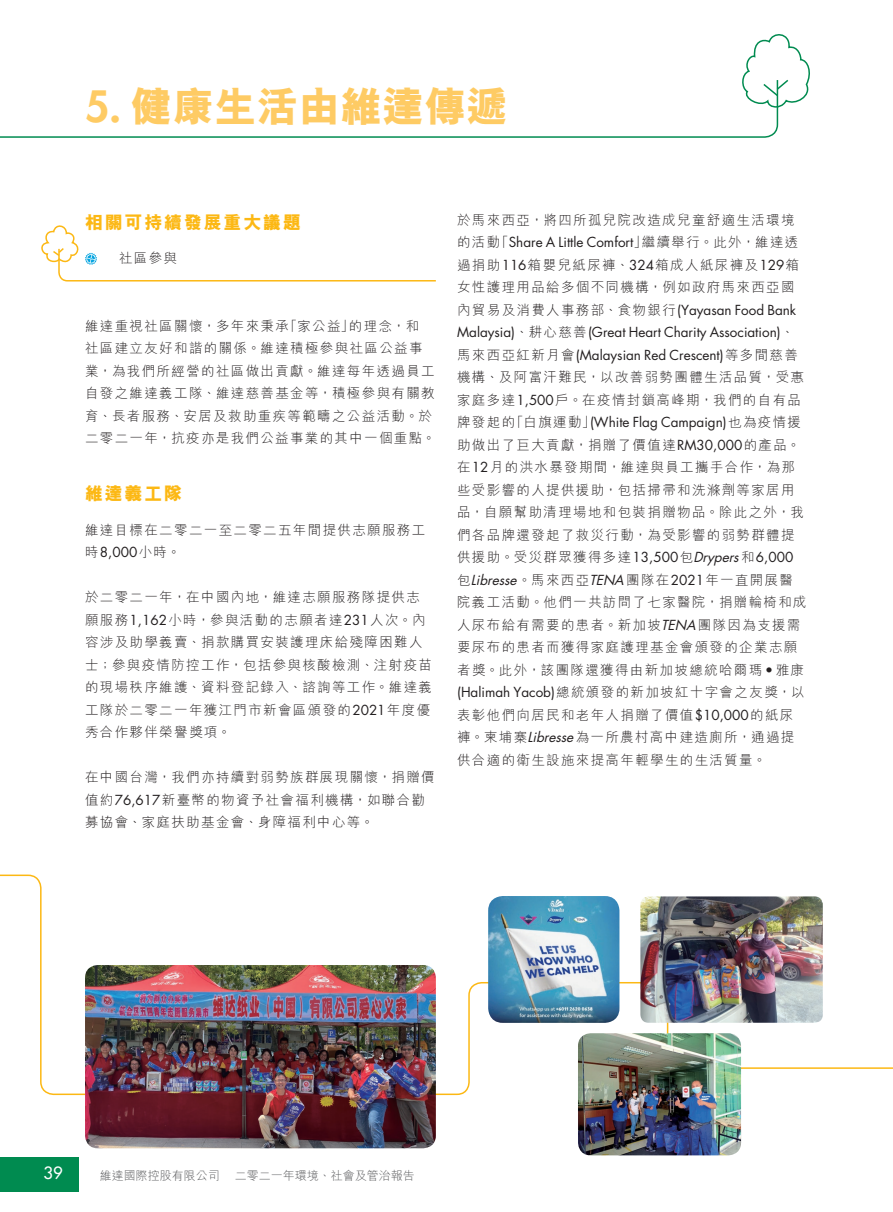
<style>
.page{position:relative;width:893px;height:1212px;background:#fff}
.page>*{position:absolute;margin:0;border:0;box-sizing:border-box;transform-origin:0 0}
.t1{font:800 42px "M Hei HK";color:#fecb64}
.t2{font:800 18px "M Hei HK";letter-spacing:.1em;color:#fcb814}
.t3{font:500 16.5px "Futura Std";color:#fff}
.t4{font:300 13.5px/22.5px "M Hei HK";letter-spacing:.1em;color:#231f20}
.t5{font:13.5px/22.5px "Futura Std";color:#231f20}
.t6{font:italic 13.5px "Futura Std";color:#231f20}
.t7{font:300 12px "M Hei HK";color:#57585a}
.s1{font-family:"Futura Std"}
.s2{font-family:"M Hei HK";font-weight:300}
.s3{font-family:"Futura Std";font-weight:400}
.s4{font-family:"Futura Std";font-weight:400;font-style:italic}
.s5{font-family:"M Hei HK";font-weight:300;font-style:normal}
</style>
<div class="page">
<svg style="left:742px;top:34px;width:68px;height:74px"></svg>
<svg style="left:0;top:79px;width:779px;height:59px"></svg>
<div style="left:0;top:1157px;width:79px;height:35px;background:#008b50"></div>
<hr style="left:892px;top:0;width:1px;height:1212px;background:#fef6e5">
<svg style="left:41px;top:225px;width:395px;height:57px"></svg>
<svg style="left:0;top:874px;width:892px;height:222px"></svg>
<img style="left:85px;top:965px;width:351px;height:183px">
<img style="left:640px;top:896px;width:183px;height:127px">
<img style="left:488px;top:896px;width:131px;height:127px">
<img style="left:578px;top:1033px;width:163px;height:122px">
<svg style="left:892px;top:0;width:1px;height:416px"></svg>
<svg style="left:892px;top:873px;width:1px;height:339px"></svg>
<h1 class="t1" style="left:85px;top:85px;width:425px"><span class="s1">5.</span> 健康生活由維達傳遞</h1>
<h2 class="t2" style="left:85px;top:213px;width:217px">相關可持續發展重大議題</h2>
<p class="t4" style="left:119px;top:247px;width:60px">社區參與</p>
<p class="t4" style="left:85px;top:314px;width:352px">維達重視社區關懷，多年來秉承<br>社區建立友好和諧的關係。維達積極參與社區公益事業，為我們所經營的社區做出貢獻。維達每年透過員工自發之維達義工隊、維達慈善基金等，積極參與有關教育、長者服務、安居及救助重疾等範疇之公益活動。於二零二一年，抗疫亦是我們公益事業的其中一個重點。</p>
<p class="t4" style="left:349px;top:314px;width:72px">的理念，和</p>
<p class="t4" style="left:284px;top:314px;width:72px">「家公益」</p>
<h2 class="t2" style="left:85px;top:485px;width:99px">維達義工隊</h2>
<p class="t4" style="left:85px;top:518px;width:342px">維達目標在二零二一至二零二五年間提供志願服務工</p>
<p class="t5" style="left:85px;top:541px;width:97px"><span class="s2">時</span>8,000<span class="s2">小時。</span></p>
<p class="t4" style="left:85px;top:586px;width:348px">於二零二一年，在中國內地，維達志願服務隊提供志願服務<span class="s3">1,162</span>小時，參與活動的志願者達<span class="s3">231</span>人次。內容涉及助學義賣、捐款購買安裝護理床給殘障困難人士；參與疫情防控工作，包括參與核酸檢測、注射疫苗的現場秩序維護、資料登記錄入、諮詢等工作。維達義工隊於二零二一年獲江門市新會區頒發的<span class="s3">2021</span>年度優秀合作夥伴榮譽獎項。</p>
<p class="t4" style="left:85px;top:766px;width:351px">在中國台灣，我們亦持續對弱勢族群展現關懷，捐贈價值約<span class="s3">76,617</span>新臺幣的物資予社會福利機構，如聯合勸募協會、家庭扶助基金會、身障福利中心等。</p>
<p class="t4" style="left:457px;top:208px;width:343px;text-align:right">於馬來西亞，將四所孤兒院改造成兒童舒適生活環境繼續舉行。此外，維達透</p>
<p class="t4" style="left:457px;top:231px;width:344px">的活動<br>過捐助<span class="s3">116</span>箱嬰兒紙尿褲、<span class="s3">324</span>箱成人紙尿褲及<span class="s3">129</span>箱女性護理用品給多個不同機構，例如政府馬來西亞國</p>
<p class="t5" style="left:457px;top:299px;width:342px"><span class="s2">內貿易及消費人事務部、食物銀行</span>(Yayasan Food Bank<br>Malaysia)<span class="s2">、耕心慈善</span>(Great Heart Charity Association <span class="s2">、</span>(<span class="s2">馬來西亞紅新月會</span>(Malaysian Red Crescent)<span class="s2">等多間慈善</span></p>
<p class="t4" style="left:457px;top:366px;width:348px">機構、及阿富汗難民，以改善弱勢團體生活品質，受惠家庭多達<span class="s3">1,500</span>戶。在疫情封鎖高峰期，我們的自有品</p>
<p class="t5" style="left:510px;top:411px;width:292px"><span class="s2">「白旗運動」</span>(White Flag Campaign)<span class="s2">也為疫情援</span></p>
<p class="t5" style="left:495px;top:231px;width:153px"><span class="s2">「</span>Share A Little Comfort<span class="s2">」</span></p>
<p class="t4" style="left:457px;top:411px;width:60px">牌發起的</p>
<p class="t4" style="left:457px;top:433px;width:345px">助做出了巨大貢獻，捐贈了價值達<span class="s3">RM30,000</span>的產品。</p>
<p class="t4" style="left:457px;top:456px;width:339px">在<span class="s3">12</span>月的洪水暴發期間，維達與員工攜手合作，為那</p>
<p class="t4" style="left:457px;top:478px;width:339px">些受影響的人提供援助，包括掃帚和洗滌劑等家居用</p>
<p class="t4" style="left:457px;top:501px;width:348px">品，自願幫助清理場地和包裝捐贈物品。除此之外，我</p>
<p class="t4" style="left:457px;top:523px;width:339px">們各品牌還發起了救災行動，為受影響的弱勢群體提</p>
<p class="t4" style="left:457px;top:546px;width:338px">供援助。受災群眾獲得多達<span class="s3">13,500</span>包 <span class="s4">Drypers</span>和 <span class="s3">6,000</span></p>
<p class="t4" style="left:518px;top:568px;width:277px">。馬來西亞<span class="s4">TENA</span>團隊在<span class="s3">2021</span>年一直開展醫</p>
<p class="t6" style="left:457px;top:571px;width:65px"><span class="s5">包</span> Libresse</p>
<p class="t4" style="left:457px;top:591px;width:351px">院義工活動。他們一共訪問了七家醫院，捐贈輪椅和成人尿布給有需要的患者。新加坡<span class="s4">TENA</span>團隊因為支援需要尿布的患者而獲得家庭護理基金會頒發的企業志願者獎。此外，該團隊還獲得由新加坡總統哈爾瑪<span class="s3">•</span>雅康<span class="s3">(HalimahYacob)</span>總統頒發的新加坡紅十字會之友獎，以表彰他們向居民和老年人捐贈了價值<span class="s3">$10,000</span>的紙尿褲。柬埔寨 <span class="s4">Libresse</span>為一所農村高中建造廁所，通過提供合適的衛生設施來提高年輕學生的生活質量。</p>
<p class="t3" style="left:44px;top:1163px;width:21px">39</p>
<p class="t7" style="left:100px;top:1169px;width:122px">維達國際控股有限公司</p>
<p class="t7" style="left:235px;top:1169px;width:181px">二零二一年環境、社會及管治報告</p>
</div>
